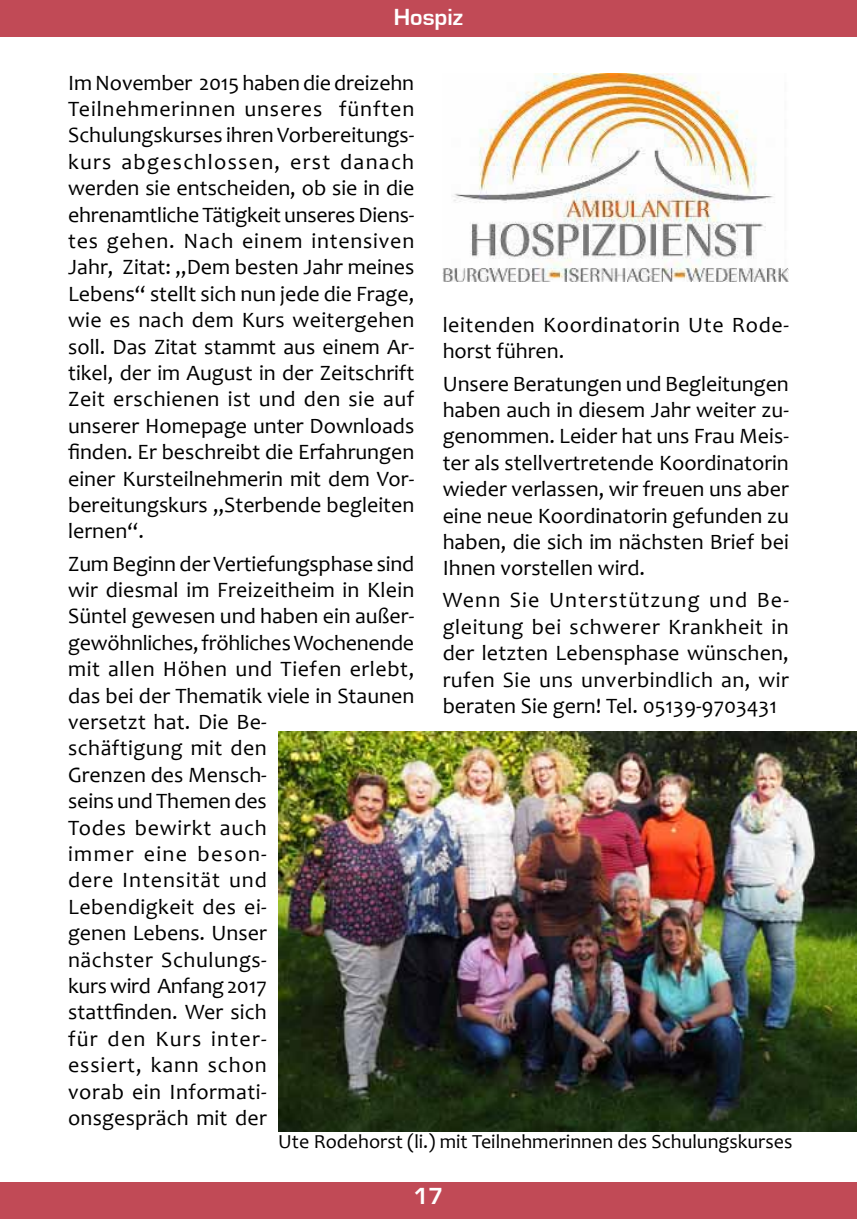
<style>
.page{position:relative;width:857px;height:1219px;background:#fff}
.page>*{position:absolute;margin:0;border:0;box-sizing:border-box;transform-origin:0 0}
.t1{font:700 24px "Eurostile";color:#fff}
.t2{font:22px/26.4px "Candara";color:#000;text-align:justify}
.t3{font:22px/26.4px "Candara";letter-spacing:.025em;color:#000}
.t4{font:20px "Candara";color:#000}
</style>
<div class="page">
<div style="left:0;top:0;width:856px;height:37px;background:#c14a56"></div>
<div style="left:0;top:1182px;width:856px;height:37px;background:#c14a56"></div>
<img style="left:278px;top:731px;width:578px;height:400px">
<img style="left:442px;top:74px;width:346px;height:207px">
<p class="t1" style="left:393px;top:4px;width:71px">Hospiz</p>
<p class="t2" style="left:68px;top:69px;width:347px">Im November 2015 haben die dreizehn Teilnehmerinnen unseres fünften Schulungskurses ihren Vorbereitungs&shy;kurs abgeschlossen, erst danach werden sie entscheiden, ob sie in die ehrenamtliche Tätigkeit unseres Diens&shy;tes gehen. Nach einem intensiven Jahr, Zitat: „Dem besten Jahr meines Lebens“ stellt sich nun jede die Frage, wie es nach dem Kurs weitergehen soll. Das Zitat stammt aus einem Ar&shy;tikel, der im August in der Zeitschrift Zeit erschienen ist und den sie auf unserer Homepage unter Downloads finden. Er beschreibt die Erfahrungen einer Kursteilnehmerin mit dem Vor&shy;bereitungskurs „Sterbende begleiten lernen“.</p>
<p class="t2" style="left:68px;top:550px;width:347px;text-align:left">Zum Beginn der Vertiefungsphase sind wir diesmal im Freizeitheim in Klein<br>Süntel gewesen und haben ein außer&shy;gewöhnliches, fröhliches Wochenende mit allen Höhen und Tiefen erlebt, das bei der Thematik viele in Staunen versetzt hat. Die Be-<br>schäftigung mit den<br>Grenzen des Mensch-<br>seins und Themen des<br>Todes bewirkt auch<br>immer eine beson-<br>dere Intensität und<br>Lebendigkeit des ei-<br>genen Lebens. Unser<br>nächster Schulungs-<br>kurs wird Anfang 2017<br>stattfinden. Wer sich<br>für den Kurs inter-<br>essiert, kann schon<br>vorab ein Informati-<br>onsgespräch mit der</p>
<p class="t3" style="left:442px;top:311px;width:347px">leitenden Koordinatorin Ute Rode&shy;horst führen.</p>
<p class="t2" style="left:442px;top:370px;width:347px">Unsere Beratungen und Begleitungen haben auch in diesem Jahr weiter zu&shy;genommen. Leider hat uns Frau Meis&shy;ter als stellvertretende Koordinatorin wieder verlassen, wir freuen uns aber eine neue Koordinatorin gefunden zu haben, die sich im nächsten Brief bei Ihnen vorstellen wird.</p>
<p class="t2" style="left:442px;top:587px;width:347px">Wenn Sie Unterstützung und Be&shy;gleitung bei schwerer Krankheit in der letzten Lebensphase wünschen, rufen Sie uns unverbindlich an, wir beraten Sie gern! Tel. 05139-9703431</p>
<p class="t4" style="left:278px;top:1129px;width:515px">Ute Rodehorst (li.) mit Teilnehmerinnen des Schulungskurses</p>
<p class="t1" style="left:413px;top:1183px;width:32px">17</p>
</div>
